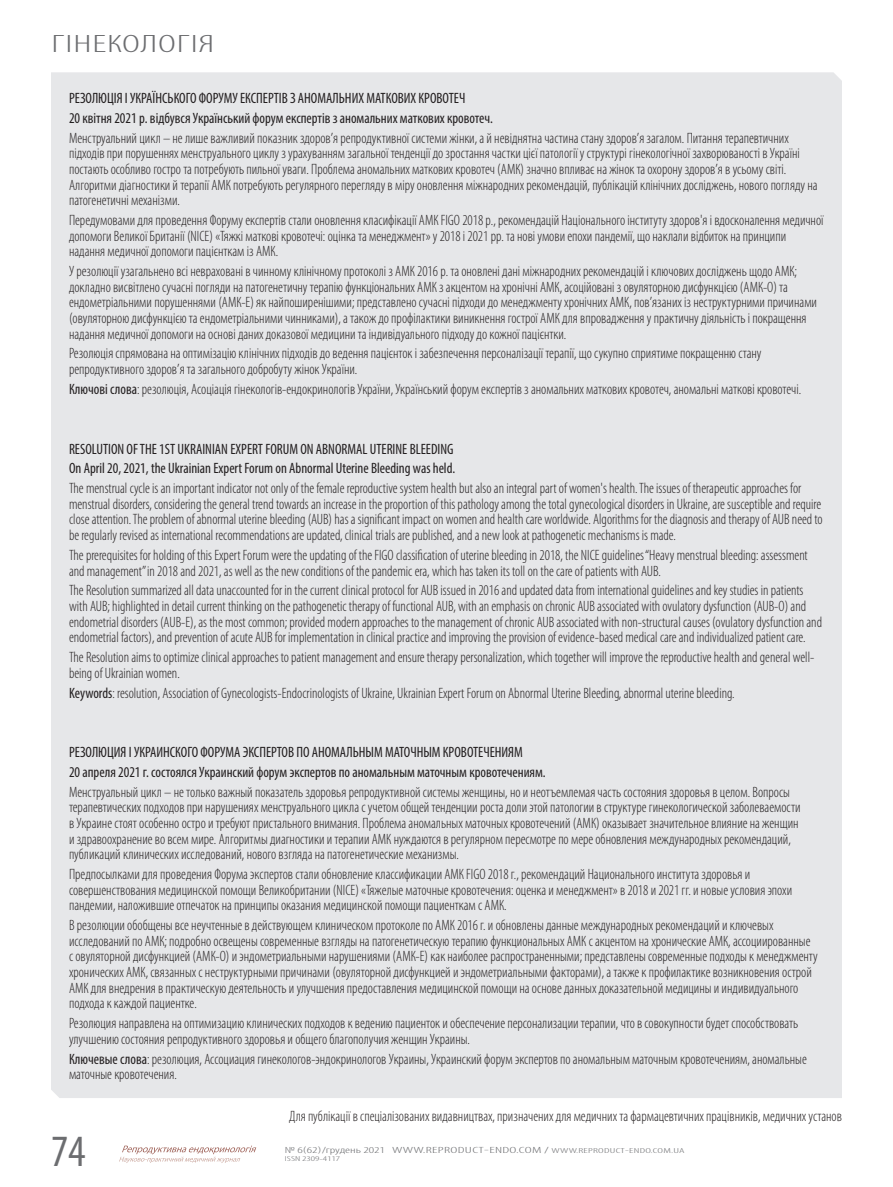
<style>
.page{position:relative;width:893px;height:1187px;background:#fff}
.page>*{position:absolute;margin:0;border:0;box-sizing:border-box;transform-origin:0 0}
.t1{font:condensed 44.85px "Myriad Pro";color:#6c6d70}
.t2{font:300 condensed 25.2px "Myriad Pro";letter-spacing:.02em;color:#6c6d70;scale:1.67 1}
.t3{font:300 condensed 15px/15.6px "Myriad Pro";color:#231f20}
.t4{font:condensed 15px/19.8px "Myriad Pro";color:#231f20}
.t5{font:300 condensed 9px "Myriad Pro";letter-spacing:.02em;color:#6c6d70;scale:1.67 1}
.t6{font:300 condensed 7.2px "Myriad Pro";color:#6c6d70;scale:1.67 1}
.s1{font-weight:400}
.s2{font-size:7.2px}
</style>
<div class="page">
<svg style="left:119px;top:1145px;width:138px;height:17px"></svg>
<div style="left:51px;top:72px;width:791px;height:1025px;background:#e6e7e9"></div>
<h2 class="t2" style="left:51px;top:29px;width:99px">ГІНЕКОЛОГІЯ</h2>
<p class="t4" style="left:69px;top:88px;width:426px">РЕЗОЛЮЦІЯ І УКРАЇНСЬКОГО ФОРУМУ ЕКСПЕРТІВ З АНОМАЛЬНИХ МАТКОВИХ КРОВОТЕЧ<br>20 квітня 2021 р. відбувся Український форум експертів з аномальних маткових кровотеч.</p>
<p class="t3" style="left:69px;top:130px;width:750px">Менструальний цикл – не лише важливий показник здоров’я репродуктивної системи жінки, а й невіднятна частина стану здоров’я загалом. Питання терапевтичних підходів при порушеннях менструального циклу з урахуванням загальної тенденції до зростання частки цієї патології у структурі гінекологічної захворюваності в Україні постають особливо гостро та потребують пильної уваги. Проблема аномальних маткових кровотеч (АМК) значно впливає на жінок та охорону здоров’я в усьому світі.<br>Алгоритми діагностики й терапії АМК потребують регулярного перегляду в міру оновлення міжнародних рекомендацій, публікацій клінічних досліджень, нового погляду на патогенетичні механізми.</p>
<p class="t3" style="left:69px;top:212px;width:756px">Передумовами для проведення Форуму експертів стали оновлення класифікації АМК FIGO 2018 р., рекомендацій Національного інституту здоров'я і вдосконалення медичної допомоги Великої Британії (NICE) «Тяжкі маткові кровотечі: оцінка та менеджмент» у 2018 і 2021 рр. та нові умови епохи пандемії, що наклали відбиток на принципи надання медичної допомоги пацієнткам із АМК.</p>
<p class="t3" style="left:69px;top:263px;width:750px">У резолюції узагальнено всі невраховані в чинному клінічному протоколі з АМК 2016 р. та оновлені дані міжнародних рекомендацій і ключових досліджень щодо АМК; докладно висвітлено сучасні погляди на патогенетичну терапію функціональних АМК з акцентом на хронічні АМК, асоційовані з овуляторною дисфункцією (АМК-О) та ендометріальними порушеннями (АМК-Е) як найпоширенішими; представлено сучасні підходи до менеджменту хронічних АМК, пов’язаних із неструктурними причинами (овуляторною дисфункцією та ендометріальними чинниками), а також до профілактики виникнення гострої АМК для впровадження у практичну діяльність і покращення надання медичної допомоги на основі даних доказової медицини та індивідуального підходу до кожної пацієнтки.</p>
<p class="t3" style="left:69px;top:345px;width:694px">Резолюція спрямована на оптимізацію клінічних підходів до ведення пацієнток і забезпечення персоналізації терапії, що сукупно сприятиме покращенню стану репродуктивного здоров’я та загального добробуту жінок України.</p>
<p class="t3" style="left:69px;top:381px;width:734px"><span class="s1">Ключові слова</span>: резолюція, Асоціація гінекологів-ендокринологів України, Український форум експертів з аномальних маткових кровотеч, аномальні маткові кровотечі.</p>
<p class="t4" style="left:69px;top:438px;width:388px">RESOLUTION OF THE 1ST UKRAINIAN EXPERT FORUM ON ABNORMAL UTERINE BLEEDING<br>On April 20, 2021, the Ukrainian Expert Forum on Abnormal Uterine Bleeding was held.</p>
<p class="t3" style="left:69px;top:480px;width:755px">The menstrual cycle is an important indicator not only of the female reproductive system health but also an integral part of women's health. The issues of therapeutic approaches for menstrual disorders, considering the general trend towards an increase in the proportion of this pathology among the total gynecological disorders in Ukraine, are susceptible and require close attention. The problem of abnormal uterine bleeding (AUB) has a significant impact on women and health care worldwide. Algorithms for the diagnosis and therapy of AUB need to be regularly revised as international recommendations are updated, clinical trials are published, and a new look at pathogenetic mechanisms is made.</p>
<p class="t3" style="left:69px;top:547px;width:740px">The prerequisites for holding of this Expert Forum were the updating of the FIGO classification of uterine bleeding in 2018, the NICE guidelines “Heavy menstrual bleeding: assessment and management” in 2018 and 2021, as well as the new conditions of the pandemic era, which has taken its toll on the care of patients with AUB.</p>
<p class="t3" style="left:69px;top:582px;width:754px">The Resolution summarized all data unaccounted for in the current clinical protocol for AUB issued in 2016 and updated data from international guidelines and key studies in patients with AUB; highlighted in detail current thinking on the pathogenetic therapy of functional AUB, with an emphasis on chronic AUB associated with ovulatory dysfunction (AUB-O) and endometrial disorders (AUB-E), as the most common; provided modern approaches to the management of chronic AUB associated with non-structural causes (ovulatory dysfunction and endometrial factors), and prevention of acute AUB for implementation in clinical practice and improving the provision of evidence-based medical care and individualized patient care.</p>
<p class="t3" style="left:69px;top:649px;width:747px">The Resolution aims to optimize clinical approaches to patient management and ensure therapy personalization, which together will improve the reproductive health and general well&shy;being of Ukrainian women.</p>
<p class="t3" style="left:69px;top:684px;width:667px"><span class="s1">Keywords</span>: resolution, Association of Gynecologists-Endocrinologists of Ukraine, Ukrainian Expert Forum on Abnormal Uterine Bleeding, abnormal uterine bleeding.</p>
<p class="t4" style="left:69px;top:742px;width:478px">РЕЗОЛЮЦИЯ І УКРАИНСКОГО ФОРУМА ЭКСПЕРТОВ ПО АНОМАЛЬНЫМ МАТОЧНЫМ КРОВОТЕЧЕНИЯМ<br>20 апреля 2021 г. состоялся Украинский форум экспертов по аномальным маточным кровотечениям.</p>
<p class="t3" style="left:69px;top:783px;width:733px">Менструальный цикл – не только важный показатель здоровья репродуктивной системы женщины, но и неотъемлемая часть состояния здоровья в целом. Вопросы терапевтических подходов при нарушениях менструального цикла с учетом общей тенденции роста доли этой патологии в структуре гинекологической заболеваемости в Украине стоят особенно остро и требуют пристального внимания. Проблема аномальных маточных кровотечений (АМК) оказывает значительное влияние на женщин и здравоохранение во всем мире. Алгоритмы диагностики и терапии АМК нуждаются в регулярном пересмотре по мере обновления международных рекомендаций, публикаций клинических исследований, нового взгляда на патогенетические механизмы.</p>
<p class="t3" style="left:69px;top:866px;width:725px">Предпосылками для проведения Форума экспертов стали обновление классификации АМК FIGO 2018 г., рекомендаций Национального института здоровья и совершенствования медицинской помощи Великобритании (NICE) «Тяжелые маточные кровотечения: оценка и менеджмент» в 2018 и 2021 гг. и новые условия эпохи пандемии, наложившие отпечаток на принципы оказания медицинской помощи пациенткам с АМК.</p>
<p class="t3" style="left:69px;top:917px;width:750px">В резолюции обобщены все неучтенные в действующем клиническом протоколе по АМК 2016 г. и обновлены данные международных рекомендаций и ключевых исследований по АМК; подробно освещены современные взгляды на патогенетическую терапию функциональных АМК с акцентом на хронические АМК, ассоциированные с овуляторной дисфункцией (АМК-О) и эндометриальными нарушениями (АМК-Е) как наиболее распространенными; представлены современные подходы к менеджменту хронических АМК, связанных с неструктурными причинами (овуляторной дисфункцией и эндометриальными факторами), а также к профилактике возникновения острой АМК для внедрения в практическую деятельность и улучшения предоставления медицинской помощи на основе данных доказательной медицины и индивидуального подхода к каждой пациентке.</p>
<p class="t3" style="left:69px;top:1015px;width:731px">Резолюция направлена на оптимизацию клинических подходов к ведению пациенток и обеспечение персонализации терапии, что в совокупности будет способствовать улучшению состояния репродуктивного здоровья и общего благополучия женщин Украины.</p>
<p class="t3" style="left:69px;top:1050px;width:739px"><span class="s1">Ключевые слова</span>: резолюция, Ассоциация гинекологов-эндокринологов Украины, Украинский форум экспертов по аномальным маточным кровотечениям, аномальные маточные кровотечения.</p>
<p class="t3" style="left:289px;top:1107px;width:554px">Для публікації в спеціалізованих видавництвах, призначених для медичних та фармацевтичних працівників, медичних установ</p>
<h1 class="t1" style="left:51px;top:1124px;width:36px">74</h1>
<p class="t5" style="left:285px;top:1144px;width:241px">№ 6(62)/грудень 2021 WWW.REPRODUCT-ENDO.COM / <span class="s2">WWW.REPRODUCT-ENDO.COM.UA</span></p>
<p class="t6" style="left:285px;top:1153px;width:35px">ISSN 2309-4117</p>
</div>
